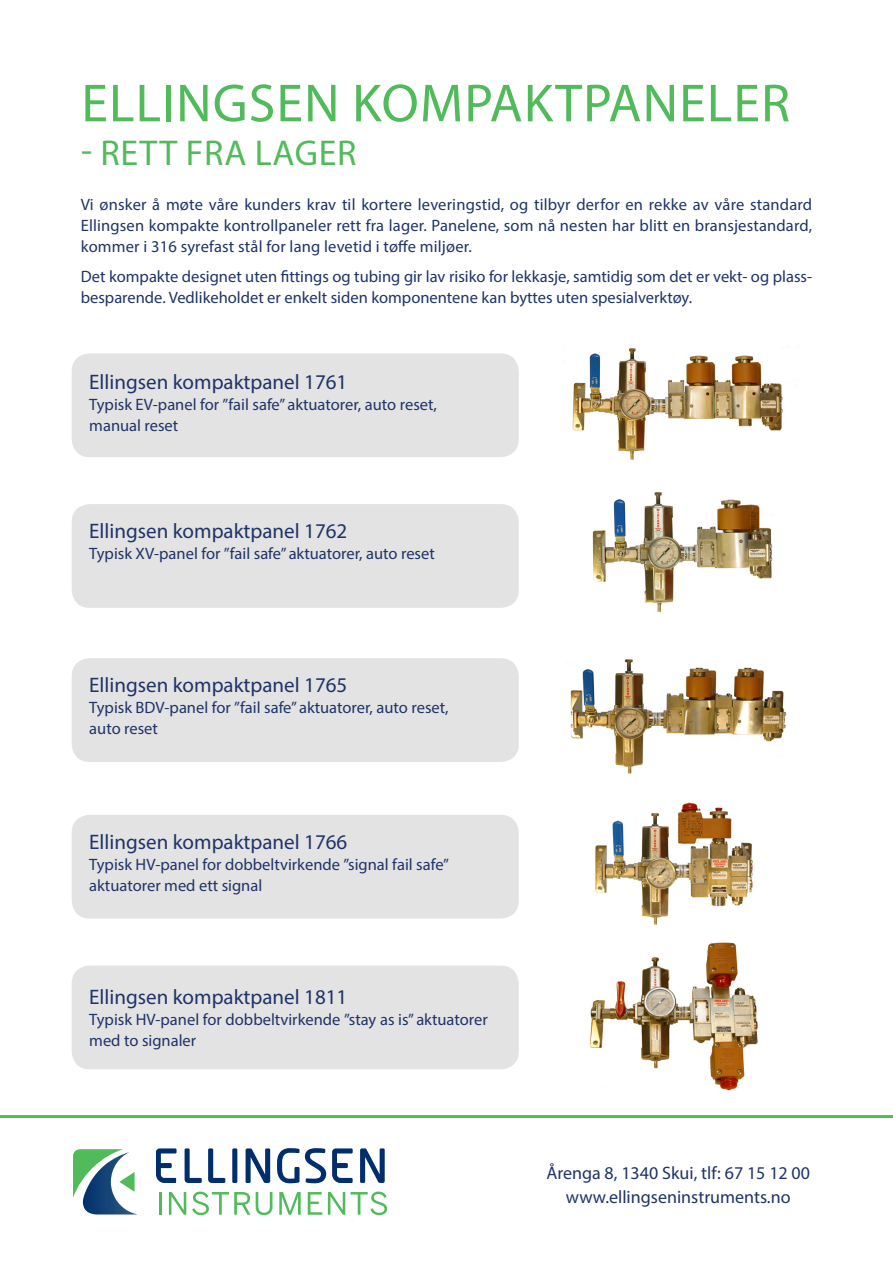
<style>
.page{position:relative;width:893px;height:1263px;background:#fff}
.page>*{position:absolute;margin:0;border:0;box-sizing:border-box;transform-origin:0 0}
.t1{font:54px "Myriad Pro";letter-spacing:.02em;color:#51ba5b}
.t2{font:36px "Myriad Pro";letter-spacing:.02em;color:#51ba5b}
.t3{font:21px "Myriad Pro";color:#1e3468}
.t4{font:18px "Myriad Pro";color:#1e3468}
.t5{font:16.5px/21px "Myriad Pro";color:#1e3468}
</style>
<div class="page">
<div style="left:72px;top:815px;width:447px;height:103px;background:#e4e3e3;border-radius:18px"></div>
<div style="left:72px;top:658px;width:447px;height:104px;background:#e4e3e3;border-radius:18px"></div>
<div style="left:72px;top:965px;width:447px;height:104px;background:#e4e3e3;border-radius:18px"></div>
<div style="left:72px;top:504px;width:447px;height:104px;background:#e4e3e3;border-radius:18px"></div>
<div style="left:72px;top:353px;width:447px;height:104px;background:#e4e3e3;border-radius:18px"></div>
<img style="left:572px;top:346px;width:216px;height:114px">
<img style="left:592px;top:492px;width:181px;height:120px">
<img style="left:570px;top:659px;width:217px;height:115px">
<img style="left:595px;top:802px;width:158px;height:123px">
<img style="left:589px;top:942px;width:169px;height:149px">
<svg style="left:156px;top:1148px;width:21px;height:35px"></svg>
<svg style="left:208px;top:1148px;width:17px;height:35px"></svg>
<div style="left:232px;top:1148px;width:5px;height:35px;background:#002e6c"></div>
<svg style="left:185px;top:1148px;width:17px;height:35px"></svg>
<svg style="left:246px;top:1148px;width:24px;height:35px"></svg>
<svg style="left:277px;top:1148px;width:49px;height:35px"></svg>
<svg style="left:332px;top:1148px;width:21px;height:35px"></svg>
<svg style="left:360px;top:1148px;width:25px;height:35px"></svg>
<svg style="left:73px;top:1149px;width:63px;height:65px"></svg>
<hr style="left:159px;top:1192px;width:3px;height:23px;background:#51ba5b">
<svg style="left:169px;top:1192px;width:17px;height:23px"></svg>
<svg style="left:192px;top:1191px;width:58px;height:24px"></svg>
<svg style="left:256px;top:1192px;width:16px;height:23px"></svg>
<svg style="left:279px;top:1192px;width:22px;height:23px"></svg>
<svg style="left:308px;top:1192px;width:14px;height:23px"></svg>
<svg style="left:328px;top:1191px;width:59px;height:24px"></svg>
<hr style="left:0;top:1115px;width:893px;height:3px;background:#51ba5b">
<p class="t1" style="left:81px;top:70px;width:710px">ELLINGSEN KOMPAKTPANELER</p>
<p class="t2" style="left:81px;top:131px;width:277px">- RETT FRA LAGER</p>
<p class="t5" style="left:81px;top:194px;width:733px;text-align:justify">Vi ønsker å møte våre kunders krav til kortere leveringstid, og tilbyr derfor en rekke av våre standard Ellingsen kompakte kontrollpaneler rett fra lager. Panelene, som nå nesten har blitt en bransjestandard, kommer i 316 syrefast stål for lang levetid i tøffe miljøer.</p>
<p class="t5" style="left:81px;top:265px;width:733px">Det kompakte designet uten fittings og tubing gir lav risiko for lekkasje, samtidig som det er vekt- og plass&shy;besparende. Vedlikeholdet er enkelt siden komponentene kan byttes uten spesialverktøy.</p>
<p class="t3" style="left:89px;top:369px;width:260px">Ellingsen kompaktpanel 1761</p>
<p class="t5" style="left:89px;top:394px;width:349px">Typisk EV-panel for ”fail safe” aktuatorer, auto reset,</p>
<p class="t5" style="left:89px;top:415px;width:91px">manual reset</p>
<p class="t3" style="left:89px;top:518px;width:260px">Ellingsen kompaktpanel 1762</p>
<p class="t5" style="left:89px;top:543px;width:347px">Typisk XV-panel for ”fail safe” aktuatorer, auto reset</p>
<p class="t3" style="left:89px;top:672px;width:260px">Ellingsen kompaktpanel 1765</p>
<p class="t5" style="left:89px;top:697px;width:361px">Typisk BDV-panel for ”fail safe” aktuatorer, auto reset,</p>
<p class="t5" style="left:89px;top:718px;width:70px">auto reset</p>
<p class="t3" style="left:89px;top:829px;width:260px">Ellingsen kompaktpanel 1766</p>
<p class="t5" style="left:89px;top:853px;width:361px">Typisk HV-panel for dobbeltvirkende ”signal fail safe”</p>
<p class="t5" style="left:89px;top:874px;width:174px">aktuatorer med ett signal</p>
<p class="t3" style="left:89px;top:984px;width:260px">Ellingsen kompaktpanel 1811</p>
<p class="t5" style="left:89px;top:1008px;width:400px">Typisk HV-panel for dobbeltvirkende ”stay as is” aktuatorer med to signaler</p>
<p class="t4" style="left:546px;top:1161px;width:265px">Årenga 8, 1340 Skui, tlf: 67 15 12 00</p>
<p class="t4" style="left:566px;top:1185px;width:226px">www.ellingseninstruments.no</p>
</div>
